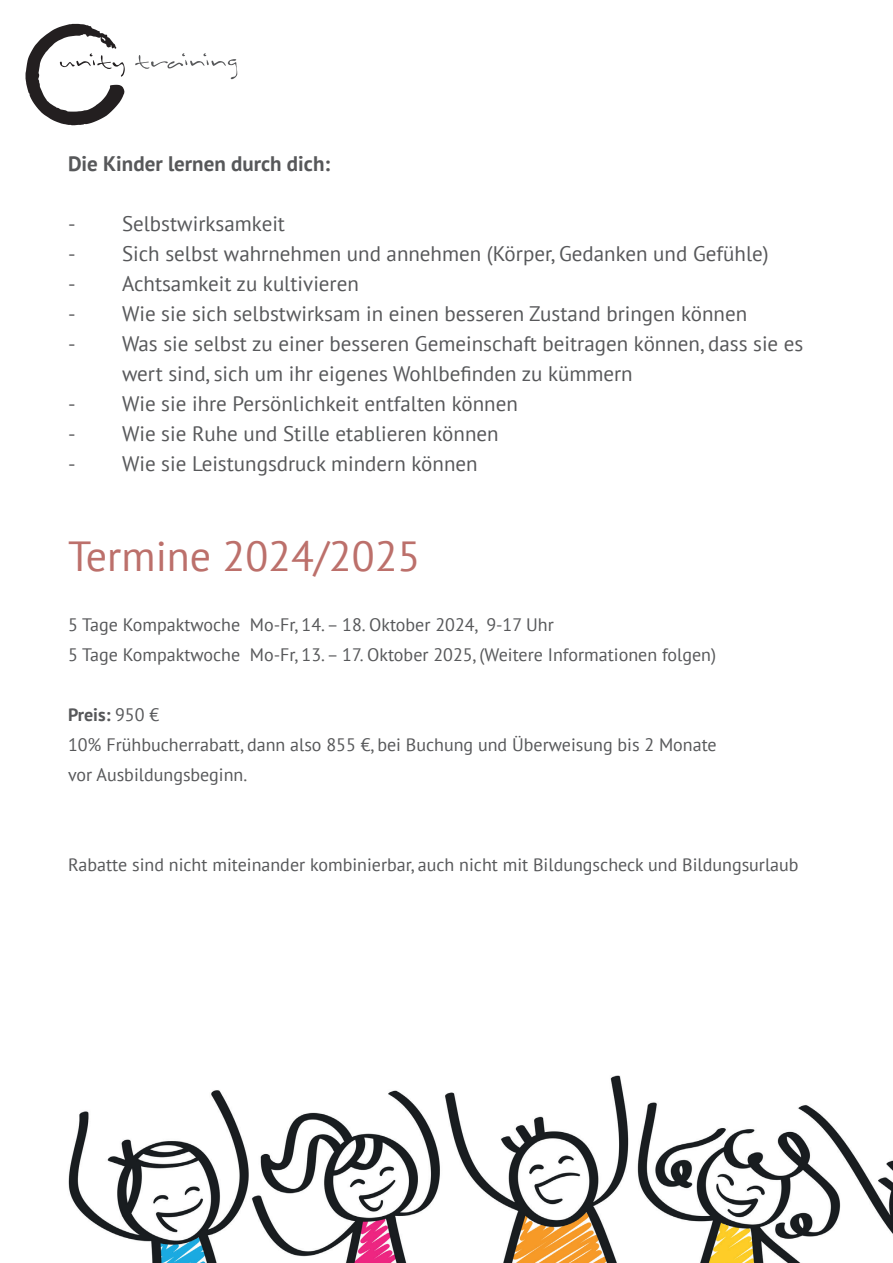
<style>
.page{position:relative;width:893px;height:1263px;background:#fff}
.page>*{position:absolute;margin:0;border:0;box-sizing:border-box;transform-origin:0 0}
.t1{font:42px "PT Sans";color:#bc706b}
.t2{font:21px/30px "PT Sans";color:#57585a}
.t3{font:700 21px "PT Sans";color:#57585a}
.t4{font:18px/30px "PT Sans";color:#57585a}
.s1{font-weight:700}
</style>
<div class="page">
<svg style="left:26px;top:24px;width:99px;height:101px"></svg>
<svg style="left:135px;top:53px;width:102px;height:26px"></svg>
<img style="left:68px;top:1075px;width:825px;height:188px">
<p class="t3" style="left:68px;top:150px;width:264px">Die Kinder lernen durch dich:</p>
<p class="t2" style="left:68px;top:208px;width:219px">- Selbstwirksamkeit</p>
<p class="t2" style="left:68px;top:238px;width:702px">- Sich selbst wahrnehmen und annehmen (Körper, Gedanken und Gefühle)</p>
<p class="t2" style="left:68px;top:268px;width:292px">- Achtsamkeit zu kultivieren</p>
<p class="t2" style="left:68px;top:298px;width:681px">- Wie sie sich selbstwirksam in einen besseren Zustand bringen können</p>
<p class="t2" style="left:122px;top:328px;width:683px;text-indent:-54px">- Was sie selbst zu einer besseren Gemeinschaft beitragen können, dass sie es wert sind, sich um ihr eigenes Wohlbefinden zu kümmern</p>
<p class="t2" style="left:68px;top:388px;width:451px">- Wie sie ihre Persönlichkeit entfalten können</p>
<p class="t2" style="left:68px;top:418px;width:432px">- Wie sie Ruhe und Stille etablieren können</p>
<p class="t2" style="left:68px;top:448px;width:411px">- Wie sie Leistungsdruck mindern können</p>
<h1 class="t1" style="left:68px;top:529px;width:354px">Termine 2024/2025</h1>
<p class="t4" style="left:68px;top:609px;width:650px">5 Tage Kompaktwoche Mo-Fr, 14. – 18. Oktober 2024, 9-17 Uhr<br>5 Tage Kompaktwoche Mo-Fr, 13. – 17. Oktober 2025, (Weitere Informationen folgen)</p>
<p class="t4" style="left:68px;top:699px;width:650px"><span class="s1">Preis:</span> 950 €<br>10% Frühbucherrabatt, dann also 855 €, bei Buchung und Überweisung bis 2 Monate vor Ausbildungsbeginn.</p>
<p class="t4" style="left:68px;top:849px;width:732px">Rabatte sind nicht miteinander kombinierbar, auch nicht mit Bildungscheck und Bildungsurlaub</p>
</div>
